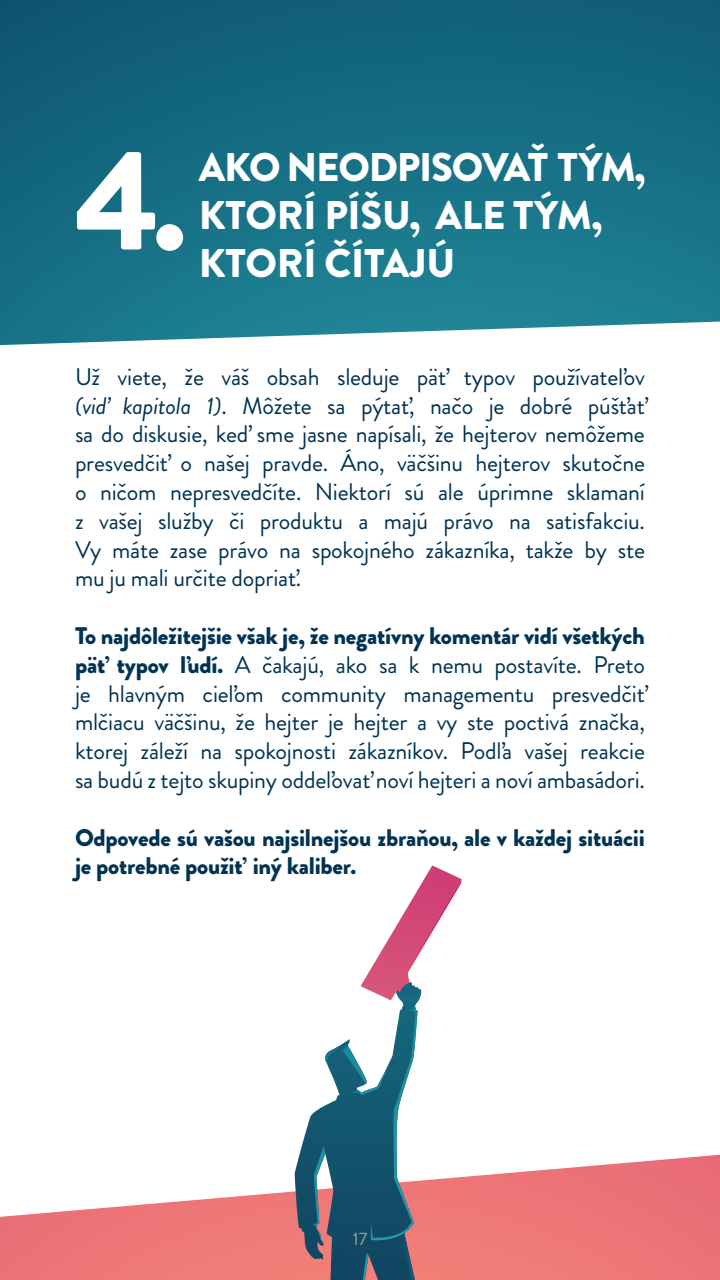
<style>
.page{position:relative;width:720px;height:1280px;background:#fff}
.page>*{position:absolute;margin:0;border:0;box-sizing:border-box;transform-origin:0 0}
.t1{font:900 140.95px "Brandon Grotesque";color:#fff}
.t2{font:900 40px/48px "Brandon Grotesque";letter-spacing:-.03em;color:#fff}
.t3{font:900 40px "Brandon Grotesque";letter-spacing:-.01em;color:#fff}
.t4{font:24px/28.8px "Brandon Grotesque";letter-spacing:-.01em;color:#003354;text-align:justify}
.t5{font:900 24px/28.8px "Brandon Grotesque";letter-spacing:-.01em;color:#003354}
.t6{font:18px "Brandon Grotesque";color:#9d9d9c}
.s1{font-style:italic}
.s2{font-weight:900}
</style>
<div class="page">
<svg style="left:0;top:1155px;width:720px;height:125px"></svg>
<svg style="left:0;top:0;width:720px;height:345px;background:#1e7287"></svg>
<svg style="left:295px;top:1115px;width:16px;height:165px"></svg>
<svg style="left:311px;top:866px;width:151px;height:414px"></svg>
<h1 class="t1" style="left:75px;top:101px;width:113px">4.</h1>
<h2 class="t2" style="left:199px;top:144px;width:448px">AKO NEODPISOVAŤ TÝM,<br>KTORÍ PÍŠU, ALE TÝM,</h2>
<h2 class="t3" style="left:199px;top:235px;width:258px">KTORÍ ČÍTAJÚ</h2>
<p class="t4" style="left:75px;top:363px;width:572px">Už viete, že váš obsah sleduje päť typov používateľov <span class="s1">(viď kapitola 1)</span>. Môžete sa pýtať, načo je dobré púšťať sa do diskusie, keď sme jasne napísali, že hejterov nemôžeme presvedčiť o našej pravde. Áno, väčšinu hejterov skutočne o ničom nepresvedčíte. Niektorí sú ale úprimne sklamaní z vašej služby či produktu a majú právo na satisfakciu.<br>Vy máte zase právo na spokojného zákazníka, takže by ste mu ju mali určite dopriať.</p>
<p class="t4" style="left:75px;top:622px;width:572px"><span class="s2">To najdôležitejšie však je, že negatívny komentár vidí všetkých päť typov ľudí.</span> A čakajú, ako sa k nemu postavíte. Preto je hlavným cieľom community managementu presvedčiť mlčiacu väčšinu, že hejter je hejter a vy ste poctivá značka, ktorej záleží na spokojnosti zákazníkov. Podľa vašej reakcie sa budú z tejto skupiny oddeľovať noví hejteri a noví ambasádori.</p>
<p class="t5" style="left:75px;top:823px;width:571px">Odpovede sú vašou najsilnejšou zbraňou, ale v každej situácii je potrebné použiť iný kaliber.</p>
<p class="t6" style="left:353px;top:1227px;width:16px">17</p>
<p class="t6" style="left:355px;top:1227px;width:16px">17</p>
</div>
